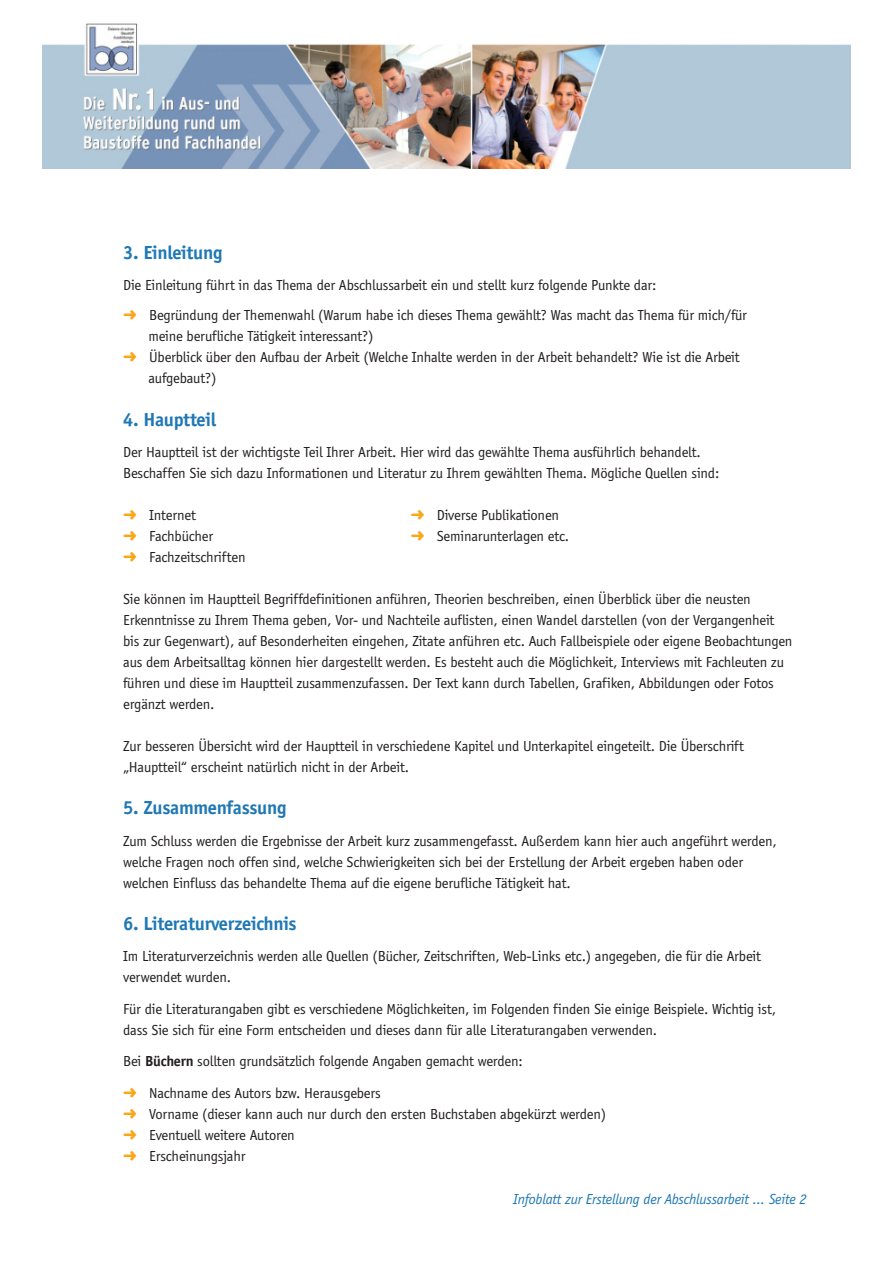
<style>
.page{position:relative;width:893px;height:1262px;background:#fff}
.page>*{position:absolute;margin:0;border:0;box-sizing:border-box;transform-origin:0 0}
.t1{font:700 19.5px "Officina Sans";letter-spacing:-.015em;color:#1f78b4}
.t2{font:15px/21px "Officina Sans";letter-spacing:-.015em;color:#231f1f}
.t3{font:italic 15px "Officina Sans";letter-spacing:-.015em;color:#1f78b4}
.s1{color:#faa619}
.s2{font-weight:700}
</style>
<div class="page">
<img style="left:43px;top:23px;width:807px;height:145px">
<h1 class="t1" style="left:123px;top:245px;width:101px">3. Einleitung</h1>
<p class="t2" style="left:123px;top:272px;width:625px;line-height:30px">Die Einleitung führt in das Thema der Abschlussarbeit ein und stellt kurz folgende Punkte dar:<br><span class="s1">➜</span> Begründung der Themenwahl (Warum habe ich dieses Thema gewählt? Was macht das Thema für mich/für</p>
<p class="t2" style="left:148px;top:327px;width:227px">meine berufliche Tätigkeit interessant?)</p>
<p class="t2" style="left:123px;top:348px;width:618px"><span class="s1">➜</span> Überblick über den Aufbau der Arbeit (Welche Inhalte werden in der Arbeit behandelt? Wie ist die Arbeit</p>
<p class="t2" style="left:148px;top:369px;width:69px">aufgebaut?)</p>
<h1 class="t1" style="left:123px;top:411px;width:94px">4. Hauptteil</h1>
<p class="t2" style="left:123px;top:443px;width:597px">Der Hauptteil ist der wichtigste Teil Ihrer Arbeit. Hier wird das gewählte Thema ausführlich behandelt.<br>Beschaffen Sie sich dazu Informationen und Literatur zu Ihrem gewählten Thema. Mögliche Quellen sind:</p>
<p class="t2" style="left:123px;top:506px;width:74px"><span class="s1">➜</span> Internet</p>
<p class="t2" style="left:411px;top:506px;width:150px"><span class="s1">➜</span> Diverse Publikationen</p>
<p class="t2" style="left:123px;top:527px;width:92px"><span class="s1">➜</span> Fachbücher</p>
<p class="t2" style="left:411px;top:527px;width:160px"><span class="s1">➜</span> Seminarunterlagen etc.</p>
<p class="t2" style="left:123px;top:548px;width:124px"><span class="s1">➜</span> Fachzeitschriften</p>
<p class="t2" style="left:123px;top:590px;width:670px">Sie können im Hauptteil Begriffdefinitionen anführen, Theorien beschreiben, einen Überblick über die neusten Erkenntnisse zu Ihrem Thema geben, Vor- und Nachteile auflisten, einen Wandel darstellen (von der Vergangenheit bis zur Gegenwart), auf Besonderheiten eingehen, Zitate anführen etc. Auch Fallbeispiele oder eigene Beobachtungen aus dem Arbeitsalltag können hier dargestellt werden. Es besteht auch die Möglichkeit, Interviews mit Fachleuten zu führen und diese im Hauptteil zusammenzufassen. Der Text kann durch Tabellen, Grafiken, Abbildungen oder Fotos ergänzt werden.</p>
<p class="t2" style="left:123px;top:737px;width:622px">Zur besseren Übersicht wird der Hauptteil in verschiedene Kapitel und Unterkapitel eingeteilt. Die Überschrift „Hauptteil“ erscheint natürlich nicht in der Arbeit.</p>
<h1 class="t1" style="left:123px;top:800px;width:165px">5. Zusammenfassung</h1>
<p class="t2" style="left:123px;top:831px;width:655px">Zum Schluss werden die Ergebnisse der Arbeit kurz zusammengefasst. Außerdem kann hier auch angeführt werden, welche Fragen noch offen sind, welche Schwierigkeiten sich bei der Erstellung der Arbeit ergeben haben oder welchen Einfluss das behandelte Thema auf die eigene berufliche Tätigkeit hat.</p>
<h1 class="t1" style="left:123px;top:915px;width:175px">6. Literaturverzeichnis</h1>
<p class="t2" style="left:123px;top:947px;width:639px">Im Literaturverzeichnis werden alle Quellen (Bücher, Zeitschriften, Web-Links etc.) angegeben, die für die Arbeit verwendet wurden.</p>
<p class="t2" style="left:123px;top:999px;width:654px">Für die Literaturangaben gibt es verschiedene Möglichkeiten, im Folgenden finden Sie einige Beispiele. Wichtig ist, dass Sie sich für eine Form entscheiden und dieses dann für alle Literaturangaben verwenden.</p>
<p class="t2" style="left:123px;top:1046px;width:401px;line-height:31.5px">Bei <span class="s2">Büchern</span> sollten grundsätzlich folgende Angaben gemacht werden: <span class="s1">➜</span> Nachname des Autors bzw. Herausgebers</p>
<p class="t2" style="left:123px;top:1104px;width:484px"><span class="s1">➜</span> Vorname (dieser kann auch nur durch den ersten Buchstaben abgekürzt werden) <span class="s1">➜</span> Eventuell weitere Autoren<br><span class="s1">➜</span> Erscheinungsjahr</p>
<p class="t3" style="left:513px;top:1193px;width:295px">Infoblatt zur Erstellung der Abschlussarbeit ... Seite 2</p>
</div>
